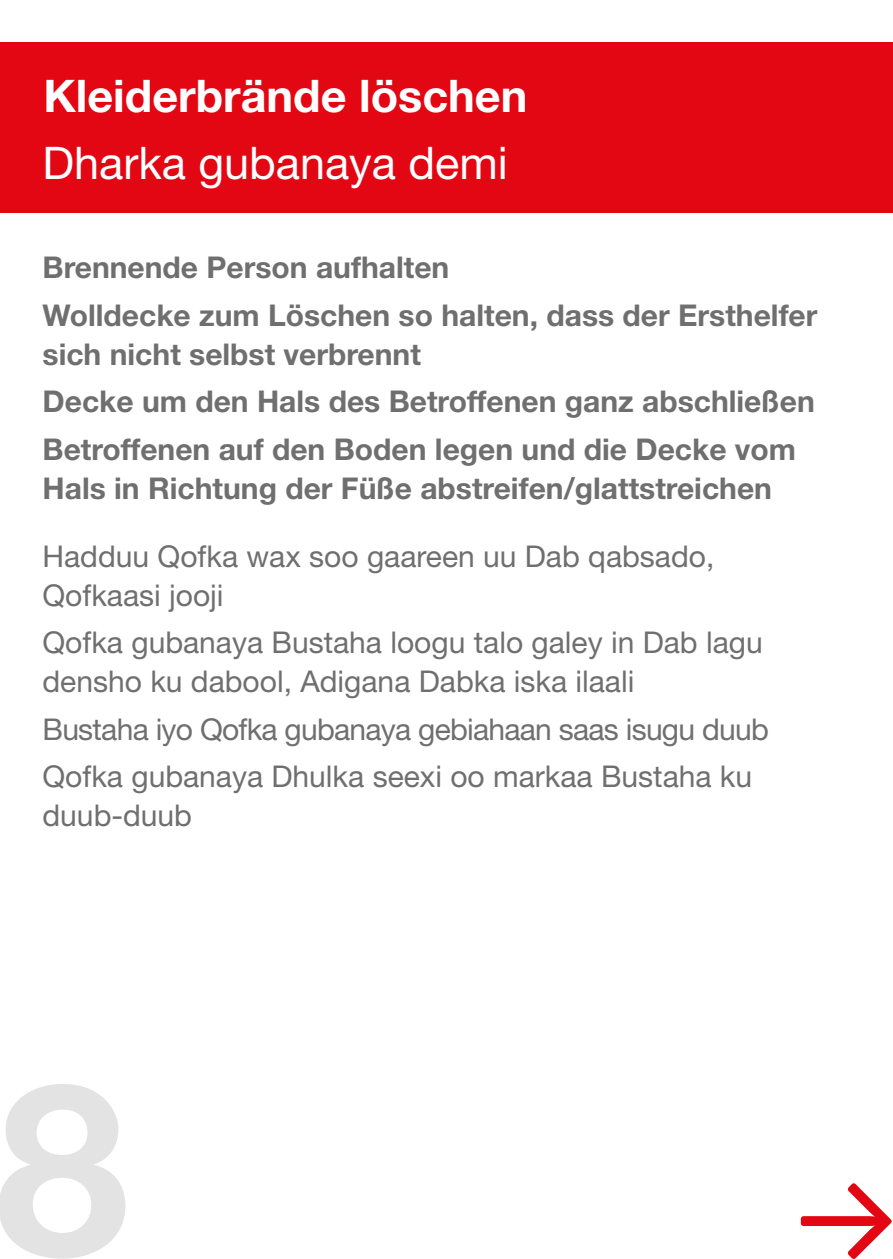
<style>
.page{position:relative;width:893px;height:1259px;background:#fff}
.page>*{position:absolute;margin:0;border:0;box-sizing:border-box;transform-origin:0 0}
.t1{font:700 240px "Helvetica Neue LT";color:#e3e3e3}
.t2{font:700 45px "Helvetica Neue LT";color:#fff}
.t3{font:45px "Helvetica Neue LT";color:#fff}
.t4{font:700 30px/47.4px "Helvetica Neue LT";color:#706f6f}
.t5{font:30px/39px "Helvetica Neue LT";color:#706f6f}
.t6{font:30px/47.4px "Helvetica Neue LT";letter-spacing:-.025em;color:#706f6f}
</style>
<div class="page">
<div style="left:1px;top:43px;width:892px;height:170px;background:#e30613"></div>
<svg style="left:801px;top:1183px;width:91px;height:76px"></svg>
<h2 class="t2" style="left:43px;top:68px;width:486px">Kleiderbrände löschen</h2>
<h2 class="t3" style="left:43px;top:137px;width:467px">Dharka gubanaya demi</h2>
<p class="t4" style="left:43px;top:243px;width:776px">Brennende Person aufhalten<br>Wolldecke zum Löschen so halten, dass der Ersthelfer</p>
<p class="t4" style="left:43px;top:330px;width:774px">sich nicht selbst verbrennt<br>Decke um den Hals des Betroffenen ganz abschließen<br>Betroffenen auf den Boden legen und die Decke vom</p>
<p class="t4" style="left:43px;top:463px;width:731px">Hals in Richtung der Füße abstreifen/glattstreichen</p>
<p class="t5" style="left:43px;top:536px;width:673px">Hadduu Qofka wax soo gaareen uu Dab qabsado,<br>Qofkaasi jooji</p>
<p class="t5" style="left:43px;top:622px;width:722px">Qofka gubanaya Bustaha loogu talo galey in Dab lagu densho ku dabool, Adigana Dabka iska ilaali</p>
<p class="t6" style="left:43px;top:705px;width:728px">Bustaha iyo Qofka gubanaya gebiahaan saas isugu duub<br>Qofka gubanaya Dhulka seexi oo markaa Bustaha ku</p>
<p class="t5" style="left:43px;top:795px;width:151px">duub-duub</p>
<h1 class="t1" style="left:-5px;top:1021px;width:135px">8</h1>
</div>
